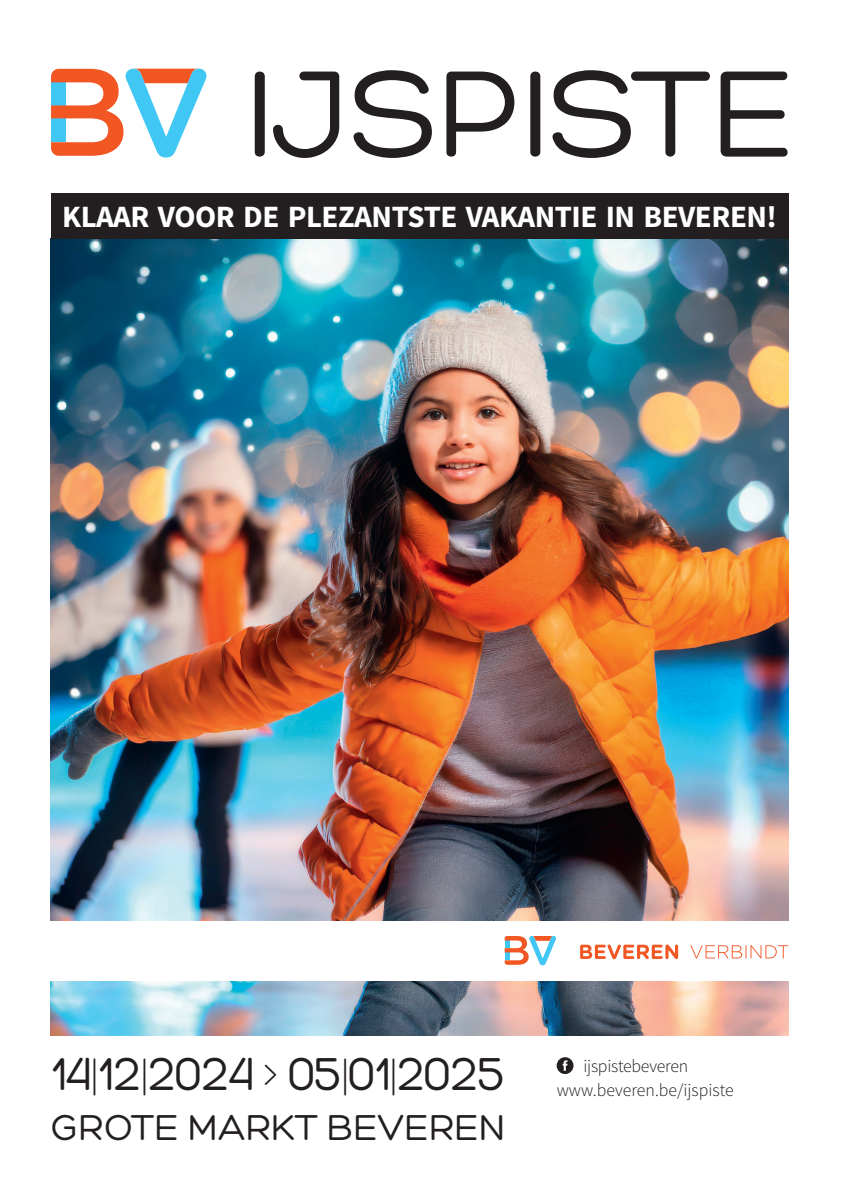
<style>
.page{position:relative;width:842px;height:1191px;background:#fff}
.page>*{position:absolute;margin:0;border:0;box-sizing:border-box;transform-origin:0 0}
.t1{font:133.6px "Hero";letter-spacing:-.005em;color:#231f20}
.t2{font:49.8px "Hero";letter-spacing:-.015em;color:#231f20}
.t3{font:38.8px "Hero";letter-spacing:-.005em;color:#231f20}
.t4{font:700 31px "Source Sans Pro";letter-spacing:-.015em;color:#fff}
.t5{font:300 18px/24px "Source Sans Pro";letter-spacing:-.005em;color:#231f20}
.s1{font-weight:300}
</style>
<div class="page">
<img style="left:51px;top:239px;width:737px;height:796px">
<svg style="left:557px;top:1057px;width:16px;height:17px"></svg>
<svg style="left:51px;top:69px;width:155px;height:88px"></svg>
<div style="left:0;top:920px;width:839px;height:60px;background:#fff"></div>
<svg style="left:580px;top:944px;width:98px;height:15px"></svg>
<svg style="left:690px;top:945px;width:98px;height:13px"></svg>
<svg style="left:505px;top:936px;width:51px;height:29px"></svg>
<div style="left:51px;top:193px;width:737px;height:46px;background:#231f20"></div>
<h1 class="t1" style="left:245px;top:36px;width:552px">IJSPISTE</h1>
<p class="t4" style="left:62px;top:197px;width:716px">KLAAR VOOR DE PLEZANTSTE VAKANTIE IN BEVEREN!</p>
<h2 class="t2" style="left:51px;top:1045px;width:456px">14<span class="s1">|</span>12<span class="s1">|</span>2024 <span class="s1">&gt;</span> 05<span class="s1">|</span>01<span class="s1">|</span>2025</h2>
<p class="t3" style="left:51px;top:1104px;width:456px">GROTE MARKT BEVEREN</p>
<p class="t5" style="left:557px;top:1054px;width:178px;text-indent:27px">ijspistebeveren www.beveren.be/ijspiste</p>
</div>
